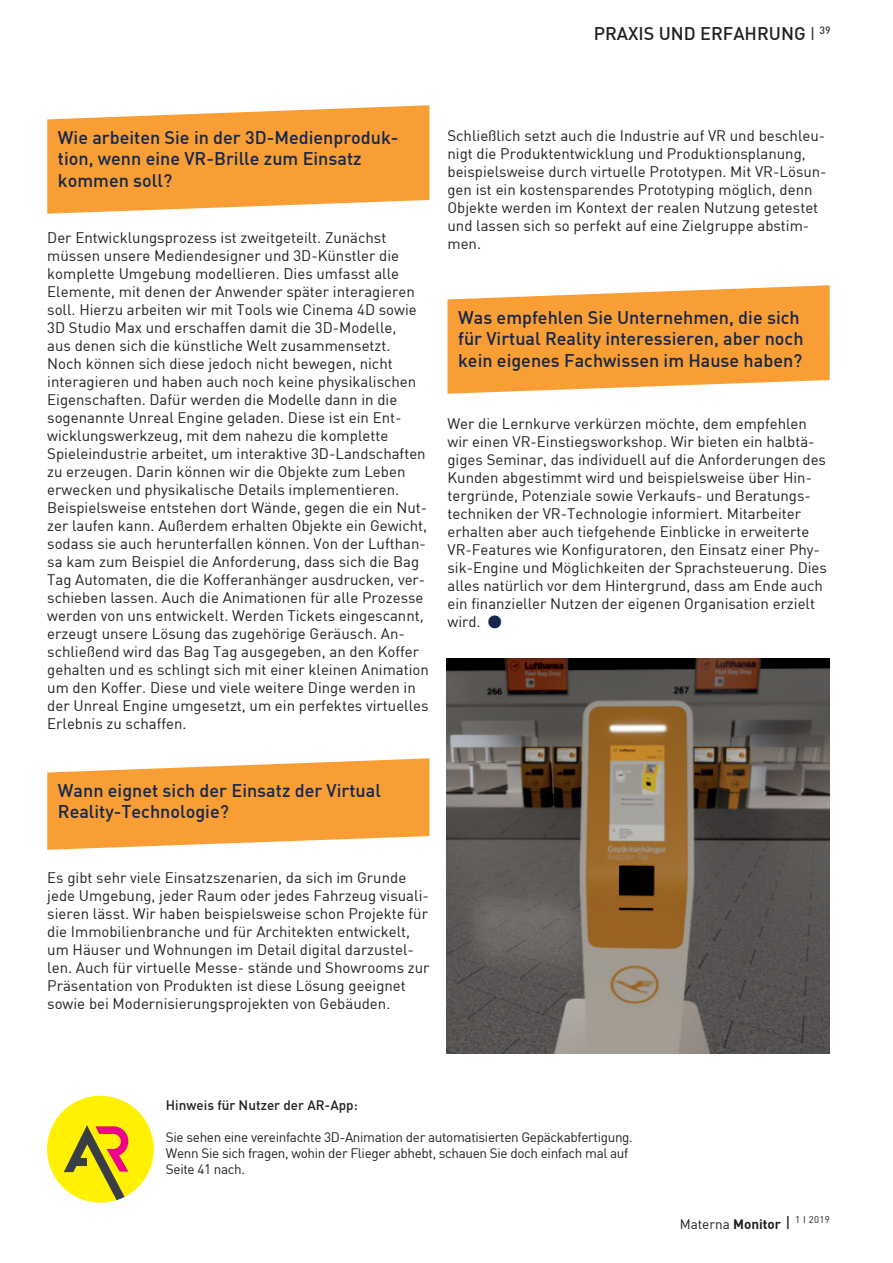
<style>
.page{position:relative;width:893px;height:1263px;background:#fff}
.page>*{position:absolute;margin:0;border:0;box-sizing:border-box;transform-origin:0 0}
.t1{font:39px "DIN";color:#15264c}
.t2{font:18px/21.6px "DIN Medium";color:#15264c}
.t3{font:18px "DIN Medium";color:#231f20}
.t4{font:15px/18px "DIN";color:#231f20}
.t5{font:13.5px/16.2px "DIN";letter-spacing:-.025em;color:#231f20}
.t6{font:13.5px "DIN Medium";color:#231f20}
.t7{font:13.5px "DIN";color:#231f20}
.s1{font-family:"DIN";color:#30393d}
.s2{font-family:"DIN Bold"}
.s3{font-size:18px}
</style>
<div class="page">
<svg style="left:47px;top:105px;width:382px;height:109px;background:#f8ab50"></svg>
<svg style="left:47px;top:758px;width:382px;height:92px;background:#f9ad55"></svg>
<svg style="left:447px;top:285px;width:383px;height:109px;background:#f8ab50"></svg>
<img style="left:446px;top:658px;width:384px;height:396px">
<svg style="left:47px;top:1096px;width:107px;height:106px"></svg>
<div style="left:75px;top:1158px;width:12px;height:7px;background:#393e46"></div>
<p class="t3" style="left:594px;top:22px;width:238px">PRAXIS UND ERFAHRUNG <span class="s1">I</span> <sup>39</sup></p>
<p class="t2" style="left:58px;top:126px;width:342px">Wie arbeiten Sie in der 3D-Medienproduk&shy;tion, wenn eine VR-Brille zum Einsatz kommen soll?</p>
<p class="t4" style="left:47px;top:228px;width:383px">Der Entwicklungsprozess ist zweitgeteilt. Zunächst müssen unsere Mediendesigner und 3D-Künstler die komplette Umgebung modellieren. Dies umfasst alle Elemente, mit denen der Anwender später interagieren soll. Hierzu arbeiten wir mit Tools wie Cinema 4D sowie 3D Studio Max und erschaffen damit die 3D-Modelle,<br>aus denen sich die künstliche Welt zusammensetzt.<br>Noch können sich diese jedoch nicht bewegen, nicht interagieren und haben auch noch keine physikalischen Eigenschaften. Dafür werden die Modelle dann in die sogenannte Unreal Engine geladen. Diese ist ein Ent&shy;wicklungswerkzeug, mit dem nahezu die komplette Spieleindustrie arbeitet, um interaktive 3D-Landschaften zu erzeugen. Darin können wir die Objekte zum Leben erwecken und physikalische Details implementieren.<br>Beispielsweise entstehen dort Wände, gegen die ein Nut&shy;zer laufen kann. Außerdem erhalten Objekte ein Gewicht, sodass sie auch herunterfallen können. Von der Lufthan&shy;sa kam zum Beispiel die Anforderung, dass sich die Bag Tag Automaten, die die Kofferanhänger ausdrucken, ver&shy;schieben lassen. Auch die Animationen für alle Prozesse werden von uns entwickelt. Werden Tickets eingescannt, erzeugt unsere Lösung das zugehörige Geräusch. An&shy;schließend wird das Bag Tag ausgegeben, an den Koffer gehalten und es schlingt sich mit einer kleinen Animation um den Koffer. Diese und viele weitere Dinge werden in der Unreal Engine umgesetzt, um ein perfektes virtuelles Erlebnis zu schaffen.</p>
<p class="t4" style="left:447px;top:126px;width:381px">Schließlich setzt auch die Industrie auf VR und beschleu&shy;nigt die Produktentwicklung und Produktionsplanung, beispielsweise durch virtuelle Prototypen. Mit VR-Lösun&shy;gen ist ein kostensparendes Prototyping möglich, denn Objekte werden im Kontext der realen Nutzung getestet und lassen sich so perfekt auf eine Zielgruppe abstim&shy;men.</p>
<p class="t2" style="left:458px;top:306px;width:347px">Was empfehlen Sie Unternehmen, die sich für Virtual Reality interessieren, aber noch kein eigenes Fachwissen im Hause haben?</p>
<p class="t4" style="left:447px;top:414px;width:381px">Wer die Lernkurve verkürzen möchte, dem empfehlen wir einen VR-Einstiegsworkshop. Wir bieten ein halbtä&shy;giges Seminar, das individuell auf die Anforderungen des Kunden abgestimmt wird und beispielsweise über Hin&shy;tergründe, Potenziale sowie Verkaufs- und Beratungs&shy;techniken der VR-Technologie informiert. Mitarbeiter erhalten aber auch tiefgehende Einblicke in erweiterte VR-Features wie Konfiguratoren, den Einsatz einer Phy&shy;sik-Engine und Möglichkeiten der Sprachsteuerung. Dies alles natürlich vor dem Hintergrund, dass am Ende auch ein finanzieller Nutzen der eigenen Organisation erzielt wird.</p>
<h1 class="t1" style="left:484px;top:596px;width:22px">•</h1>
<p class="t2" style="left:58px;top:779px;width:325px">Wann eignet sich der Einsatz der Virtual<br>Reality-Technologie?</p>
<p class="t4" style="left:47px;top:868px;width:384px">Es gibt sehr viele Einsatzszenarien, da sich im Grunde jede Umgebung, jeder Raum oder jedes Fahrzeug visuali&shy;sieren lässt. Wir haben beispielsweise schon Projekte für die Immobilienbranche und für Architekten entwickelt, um Häuser und Wohnungen im Detail digital darzustel&shy;len. Auch für virtuelle Messe- stände und Showrooms zur Präsentation von Produkten ist diese Lösung geeignet sowie bei Modernisierungsprojekten von Gebäuden.</p>
<p class="t6" style="left:166px;top:1096px;width:193px">Hinweis für Nutzer der AR-App:</p>
<p class="t5" style="left:166px;top:1129px;width:468px">Sie sehen eine vereinfachte 3D-Animation der automatisierten Gepäckabfertigung.<br>Wenn Sie sich fragen, wohin der Flieger abhebt, schauen Sie doch einfach mal auf<br>Seite 41 nach.</p>
<p class="t7" style="left:680px;top:1216px;width:151px">Materna <span class="s2">Monitor</span> <span class="s3">I</span> <sup>1</sup> <sup>I</sup> <sup>2019</sup></p>
</div>
